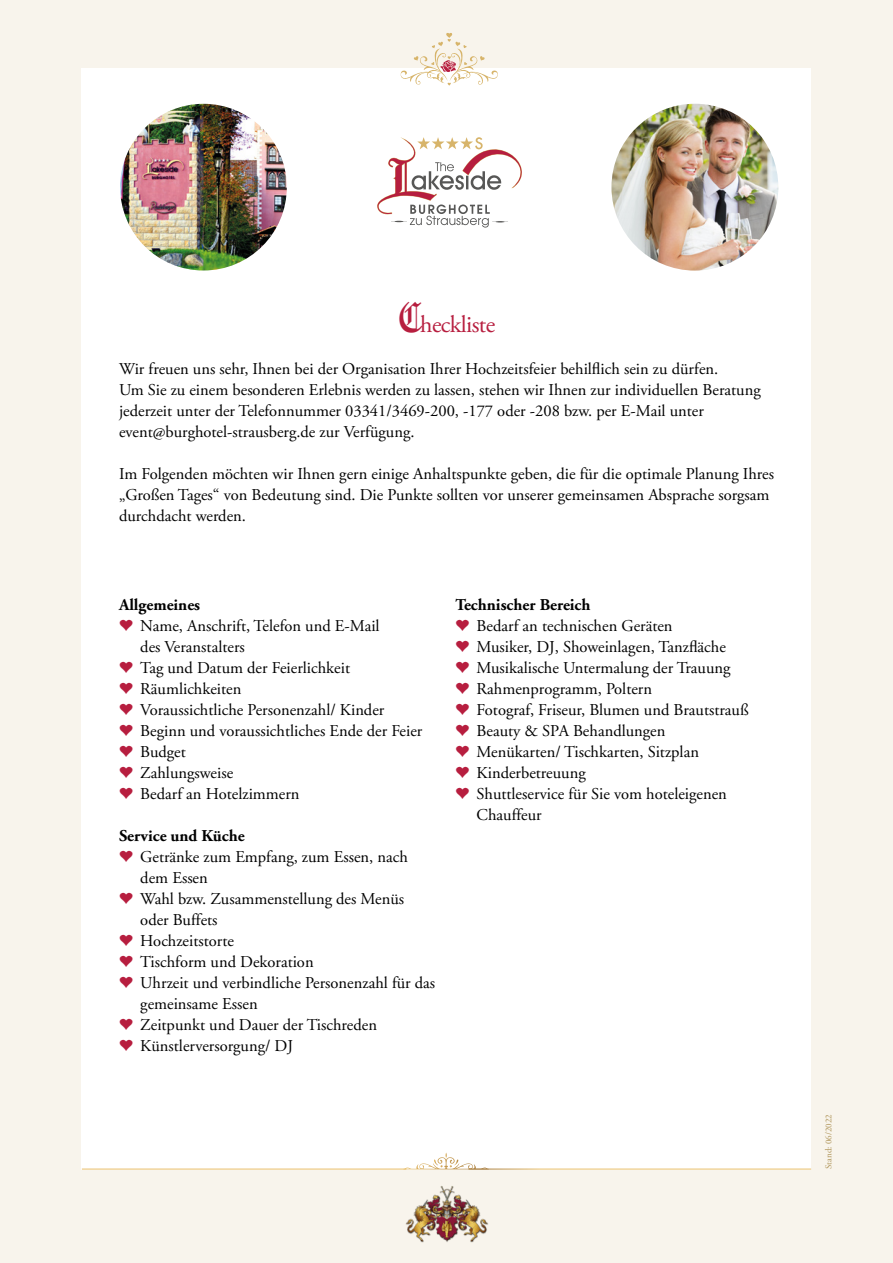
<style>
.page{position:relative;width:893px;height:1263px;background:#f8f4ec}
.page>*{position:absolute;margin:0;border:0;box-sizing:border-box;transform-origin:0 0}
.t1{font:24px "Adobe Garamond Pro";letter-spacing:-.025em;color:#b71e3f}
.t2{font:16.5px/21px "Adobe Garamond Pro";color:#000}
.t3{font:16.5px/21px "Adobe Garamond";color:#000}
.t4{font:700 16.5px "Adobe Garamond Pro";color:#000}
.t5{font:700 16.5px "Adobe Garamond";color:#000}
.t6{font:9px "Adobe Garamond";color:#ae9357}
.s1{font-family:"Olde English";font-size:45px}
</style>
<div class="page">
<div style="left:82px;top:68px;width:729px;height:1101px;background:#fff"></div>
<hr style="left:82px;top:1169px;width:324px;height:1px;background:#e9be67">
<hr style="left:468px;top:1169px;width:343px;height:1px;background:#fff">
<svg style="left:403px;top:1152px;width:86px;height:17px"></svg>
<img style="left:406px;top:1186px;width:82px;height:57px">
<svg style="left:377px;top:137px;width:145px;height:91px"></svg>
<img style="left:120px;top:104px;width:167px;height:166px;border-radius:83px">
<img style="left:611px;top:104px;width:167px;height:167px;border-radius:83px">
<svg style="left:400px;top:33px;width:98px;height:53px"></svg>
<h1 class="t1" style="left:398px;top:310px;width:99px"><span class="s1">C</span>heckliste</h1>
<p class="t2" style="left:119px;top:359px;width:643px">Wir freuen uns sehr, Ihnen bei der Organisation Ihrer Hochzeitsfeier behilflich sein zu dürfen.<br>Um Sie zu einem besonderen Erlebnis werden zu lassen, stehen wir Ihnen zur individuellen Beratung jederzeit unter der Telefonnummer 03341/3469-200, -177 oder -208 bzw. per E-Mail unter event@burghotel-strausberg.de zur Verfügung.</p>
<p class="t2" style="left:119px;top:464px;width:656px">Im Folgenden möchten wir Ihnen gern einige Anhaltspunkte geben, die für die optimale Planung Ihres „Großen Tages“ von Bedeutung sind. Die Punkte sollten vor unserer gemeinsamen Absprache sorgsam durchdacht werden.</p>
<p class="t4" style="left:119px;top:595px;width:83px">Allgemeines</p>
<p class="t2" style="left:140px;top:616px;width:284px">Name, Anschrift, Telefon und E-Mail<br>des Veranstalters<br>Tag und Datum der Feierlichkeit<br>Räumlichkeiten<br>Voraussichtliche Personenzahl/ Kinder<br>Beginn und voraussichtliches Ende der Feier<br>Budget<br>Zahlungsweise<br>Bedarf an Hotelzimmern</p>
<p class="t4" style="left:119px;top:826px;width:127px">Service und Küche</p>
<p class="t3" style="left:140px;top:847px;width:296px">Getränke zum Empfang, zum Essen, nach dem Essen<br>Wahl bzw. Zusammenstellung des Menüs oder Buffets<br>Hochzeitstorte<br>Tischform und Dekoration<br>Uhrzeit und verbindliche Personenzahl für das gemeinsame Essen<br>Zeitpunkt und Dauer der Tischreden<br>Künstlerversorgung/ DJ</p>
<p class="t5" style="left:455px;top:596px;width:137px">Technischer Bereich</p>
<p class="t3" style="left:477px;top:616px;width:274px">Bedarf an technischen Geräten<br>Musiker, DJ, Showeinlagen, Tanzfläche<br>Musikalische Untermalung der Trauung<br>Rahmenprogramm, Poltern<br>Fotograf, Friseur, Blumen und Brautstrauß<br>Beauty &amp; SPA Behandlungen<br>Menükarten/ Tischkarten, Sitzplan<br>Kinderbetreuung<br>Shuttleservice für Sie vom hoteleigenen<br>Chauffeur</p>
<p class="t6" style="left:824px;top:1169px;width:56px;rotate:-90deg">Stand: 06/2022</p>
</div>
